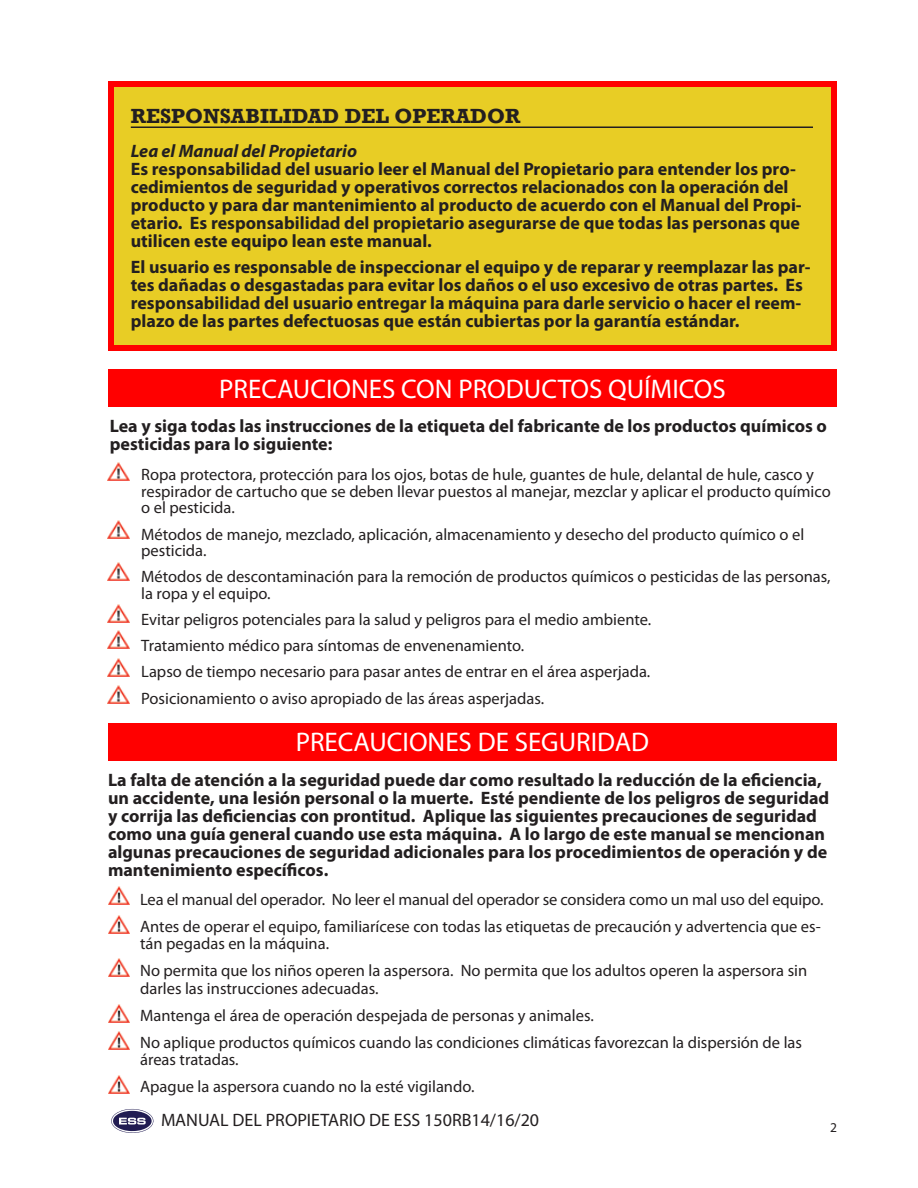
<style>
.page{position:relative;width:918px;height:1188px;background:#fff}
.page>*{position:absolute;margin:0;border:0;box-sizing:border-box;transform-origin:0 0}
.t1{font:27px "Myriad Pro";color:#fff}
.t2{font:700 21px "Rockwell";color:#231f20}
.t3{font:700 18px/18px "Myriad Pro";color:#231f20}
.t4{font:18px "Myriad Pro";color:#231f20}
.t5{font:italic 700 18px "Myriad Pro";color:#231f20}
.t6{font:16.5px/27px "Myriad Pro";color:#231f20}
.t7{font:13.5px "Myriad Pro";color:#231f20}
</style>
<div class="page">
<svg style="left:111px;top:1109px;width:42px;height:24px"></svg>
<div style="left:108px;top:81px;width:729px;height:270px;background:#e8cd25;border:6px solid #f00"></div>
<hr style="left:131px;top:126px;width:682px;height:2px;background:#231f20">
<img style="left:108px;top:604px;width:21px;height:19px">
<img style="left:108px;top:685px;width:21px;height:19px">
<img style="left:108px;top:659px;width:21px;height:18px">
<img style="left:108px;top:631px;width:21px;height:18px">
<img style="left:108px;top:562px;width:21px;height:19px">
<img style="left:108px;top:521px;width:21px;height:18px">
<img style="left:108px;top:462px;width:21px;height:19px">
<img style="left:108px;top:887px;width:22px;height:18px">
<img style="left:108px;top:916px;width:22px;height:18px">
<img style="left:108px;top:958px;width:22px;height:19px">
<img style="left:108px;top:1004px;width:22px;height:19px">
<img style="left:108px;top:1031px;width:22px;height:19px">
<img style="left:108px;top:1076px;width:22px;height:18px">
<div style="left:108px;top:370px;width:729px;height:37px;background:#f00"></div>
<div style="left:108px;top:723px;width:729px;height:38px;background:#f00"></div>
<p class="t2" style="left:131px;top:103px;width:391px">RESPONSABILIDAD DEL OPERADOR</p>
<p class="t5" style="left:131px;top:140px;width:228px">Lea el Manual del Propietario</p>
<p class="t3" style="left:131px;top:160px;width:672px">Es responsabilidad del usuario leer el Manual del Propietario para entender los pro&shy;cedimientos de seguridad y operativos correctos relacionados con la operación del producto y para dar mantenimiento al producto de acuerdo con el Manual del Propi&shy;etario. Es responsabilidad del propietario asegurarse de que todas las personas que utilicen este equipo lean este manual.</p>
<p class="t3" style="left:131px;top:257px;width:681px">El usuario es responsable de inspeccionar el equipo y de reparar y reemplazar las par&shy;tes dañadas o desgastadas para evitar los daños o el uso excesivo de otras partes. Es responsabilidad del usuario entregar la máquina para darle servicio o hacer el reem&shy;plazo de las partes defectuosas que están cubiertas por la garantía estándar.</p>
<h1 class="t1" style="left:219px;top:372px;width:122px">PRECAUCIONE</h1>
<h1 class="t1" style="left:382px;top:372px;width:94px">S CON PRODU</h1>
<h1 class="t1" style="left:541px;top:372px;width:186px">CTOS QUÍMICOS</h1>
<p class="t3" style="left:110px;top:416px;width:719px">Lea y siga todas las instrucciones de la etiqueta del fabricante de los productos químicos o pesticidas para lo siguiente:</p>
<p class="t6" style="left:141px;top:466px;width:691px;line-height:16.5px">Ropa protectora, protección para los ojos, botas de hule, guantes de hule, delantal de hule, casco y respirador de cartucho que se deben llevar puestos al manejar, mezclar y aplicar el producto químico o el pesticida.</p>
<p class="t6" style="left:141px;top:526px;width:665px;line-height:16.5px">Métodos de manejo, mezclado, aplicación, almacenamiento y desecho del producto químico o el pesticida.</p>
<p class="t6" style="left:141px;top:568px;width:691px;line-height:16.5px">Métodos de descontaminación para la remoción de productos químicos o pesticidas de las personas, la ropa y el equipo.</p>
<p class="t6" style="left:141px;top:606px;width:512px;line-height:26.2px">Evitar peligros potenciales para la salud y peligros para el medio ambiente.<br>Tratamiento médico para síntomas de envenenamiento.<br>Lapso de tiempo necesario para pasar antes de entrar en el área asperjada.<br>Posicionamiento o aviso apropiado de las áreas asperjadas.</p>
<h1 class="t1" style="left:296px;top:726px;width:122px">PRECAUCIONE</h1>
<h1 class="t1" style="left:459px;top:726px;width:116px">S DE SEGURIDAD</h1>
<p class="t3" style="left:108px;top:770px;width:723px">La falta de atención a la seguridad puede dar como resultado la reducción de la eficiencia, un accidente, una lesión personal o la muerte. Esté pendiente de los peligros de seguridad y corrija las deficiencias con prontitud. Aplique las siguientes precauciones de seguridad como una guía general cuando use esta máquina. A lo largo de este manual se mencionan algunas precauciones de seguridad adicionales para los procedimientos de operación y de mantenimiento específicos.</p>
<p class="t6" style="left:140px;top:886px;width:685px">Lea el manual del operador. No leer el manual del operador se considera como un mal uso del equipo.<br>Antes de operar el equipo, familiarícese con todas las etiquetas de precaución y advertencia que es-</p>
<p class="t6" style="left:140px;top:930px;width:669px">tán pegadas en la máquina.<br>No permita que los niños operen la aspersora. No permita que los adultos operen la aspersora sin</p>
<p class="t6" style="left:140px;top:974px;width:663px">darles las instrucciones adecuadas.<br>Mantenga el área de operación despejada de personas y animales.<br>No aplique productos químicos cuando las condiciones climáticas favorezcan la dispersión de las</p>
<p class="t6" style="left:140px;top:1046px;width:336px">áreas tratadas.<br>Apague la aspersora cuando no la esté vigilando.</p>
<p class="t4" style="left:233px;top:1109px;width:11px">DEL</p>
<p class="t4" style="left:266px;top:1109px;width:10px">PROPIETARIO</p>
<p class="t4" style="left:369px;top:1109px;width:171px">DE ESS 150RB14/16/20</p>
<p class="t4" style="left:161px;top:1109px;width:26px">MANUAL</p>
<p class="t7" style="left:830px;top:1119px;width:8px">2</p>
</div>
